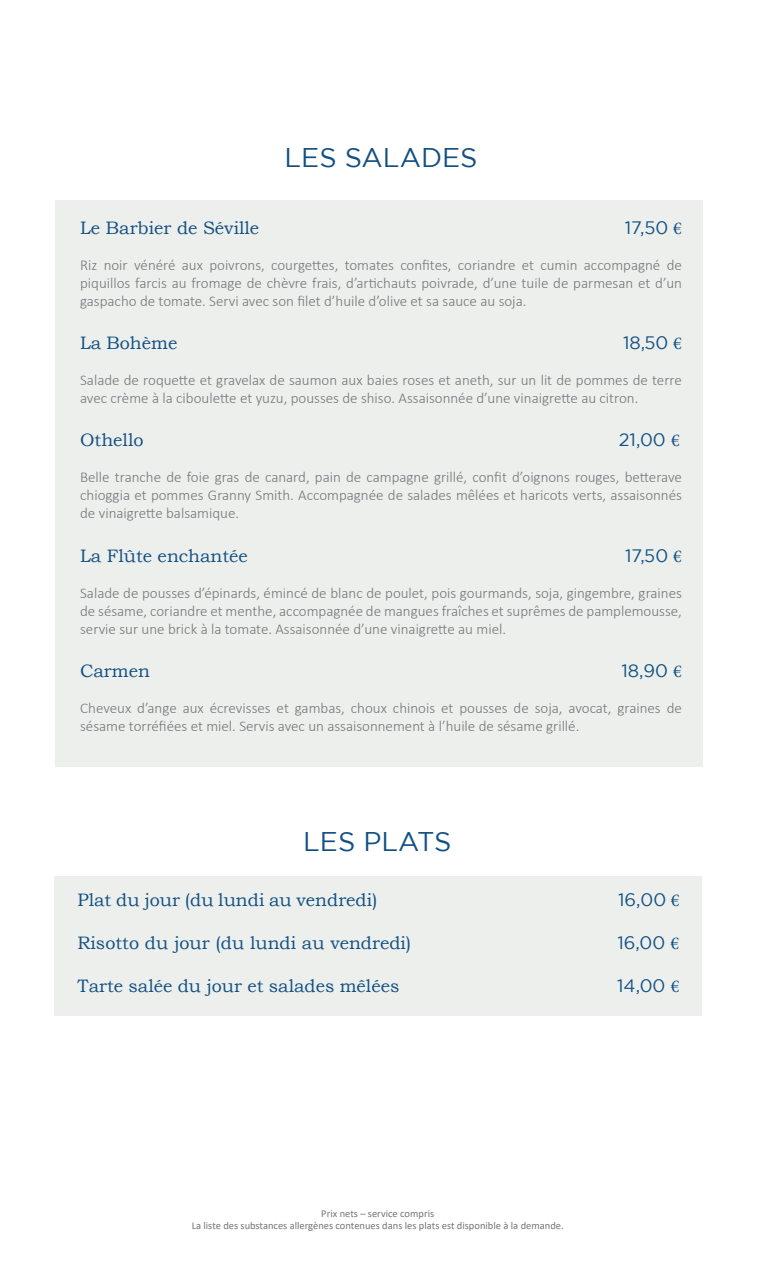
<style>
.page{position:relative;width:757px;height:1263px;background:#fff}
.page>*{position:absolute;margin:0;border:0;box-sizing:border-box;transform-origin:0 0}
.t1{font:27px "Gotham";color:#135082}
.t2{font:18px "Bookman Old Style";color:#135183}
.t3{font:18px "Gotham";color:#135183}
.t4{font:300 15px/18px "Calibri";color:#737779;text-align:justify}
.t5{font:10.5px "Calibri";color:#737779}
.s1{font-family:"Minion Pro"}
</style>
<div class="page">
<div style="left:56px;top:200px;width:647px;height:566px;background:#edefed"></div>
<div style="left:54px;top:877px;width:647px;height:139px;background:#edefed"></div>
<p class="t1" style="left:285px;top:143px;width:194px">LES SALADES</p>
<p class="t2" style="left:80px;top:216px;width:181px">Le Barbier de Séville</p>
<p class="t3" style="left:625px;top:218px;width:59px">17,50 <span class="s1">€</span></p>
<p class="t4" style="left:80px;top:256px;width:603px">Riz noir vénéré aux poivrons, courgettes, tomates confites, coriandre et cumin accompagné de piquillos farcis au fromage de chèvre frais, d’artichauts poivrade, d’une tuile de parmesan et d’un gaspacho de tomate. Servi avec son filet d’huile d’olive et sa sauce au soja.</p>
<p class="t2" style="left:80px;top:331px;width:99px">La Bohème</p>
<p class="t3" style="left:623px;top:333px;width:60px">18,50 <span class="s1">€</span></p>
<p class="t4" style="left:80px;top:371px;width:603px">Salade de roquette et gravelax de saumon aux baies roses et aneth, sur un lit de pommes de terre avec crème à la ciboulette et yuzu, pousses de shiso. Assaisonnée d’une vinaigrette au citron.</p>
<p class="t2" style="left:80px;top:429px;width:65px">Othello</p>
<p class="t3" style="left:619px;top:430px;width:63px">21,00 <span class="s1">€</span></p>
<p class="t4" style="left:80px;top:468px;width:603px">Belle tranche de foie gras de canard, pain de campagne grillé, confit d’oignons rouges, betterave chioggia et pommes Granny Smith. Accompagnée de salades mêlées et haricots verts, assaisonnés de vinaigrette balsamique.</p>
<p class="t2" style="left:80px;top:544px;width:169px">La Flûte enchantée</p>
<p class="t3" style="left:625px;top:545px;width:58px">17,50 <span class="s1">€</span></p>
<p class="t4" style="left:80px;top:584px;width:603px">Salade de pousses d’épinards, émincé de blanc de poulet, pois gourmands, soja, gingembre, graines de sésame, coriandre et menthe, accompagnée de mangues fraîches et suprêmes de pamplemousse, servie sur une brick à la tomate. Assaisonnée d’une vinaigrette au miel.</p>
<p class="t2" style="left:80px;top:659px;width:71px">Carmen</p>
<p class="t3" style="left:621px;top:661px;width:62px">18,90 <span class="s1">€</span></p>
<p class="t4" style="left:80px;top:699px;width:603px">Cheveux d’ange aux écrevisses et gambas, choux chinois et pousses de soja, avocat, graines de sésame torréfiées et miel. Servis avec un assaisonnement à l’huile de sésame grillé.</p>
<p class="t1" style="left:303px;top:826px;width:150px">LES PLATS</p>
<p class="t2" style="left:78px;top:888px;width:301px">Plat du jour (du lundi au vendredi)</p>
<p class="t3" style="left:618px;top:889px;width:63px">16,00 <span class="s1">€</span></p>
<p class="t2" style="left:78px;top:931px;width:335px">Risotto du jour (du lundi au vendredi)</p>
<p class="t3" style="left:617px;top:933px;width:63px">16,00 <span class="s1">€</span></p>
<p class="t2" style="left:78px;top:974px;width:323px">Tarte salée du jour et salades mêlées</p>
<p class="t3" style="left:617px;top:976px;width:64px">14,00 <span class="s1">€</span></p>
<p class="t5" style="left:321px;top:1206px;width:114px">Prix nets – service compris</p>
<p class="t5" style="left:192px;top:1219px;width:373px">La liste des substances allergènes contenues dans les plats est disponible à la demande.</p>
</div>
